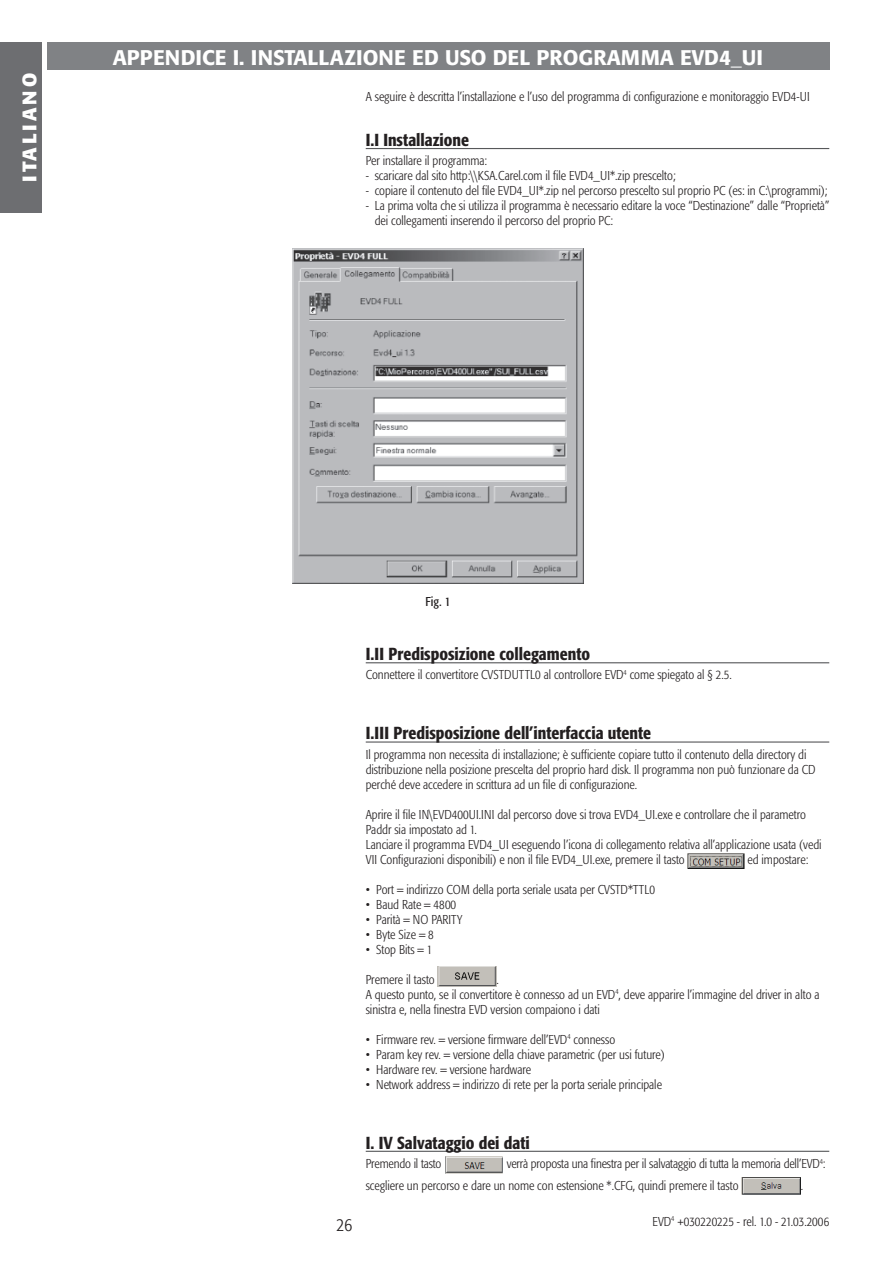
<style>
.page{position:relative;width:893px;height:1263px;background:#fff}
.page>*{position:absolute;margin:0;border:0;box-sizing:border-box;transform-origin:0 0}
.t1{font:500 21px "Formata";color:#fff}
.t2{font:700 19.5px "Formata";letter-spacing:.15em;color:#fff}
.t3{font:300 condensed 18px "Formata";color:#231f20}
.t4{font:500 condensed 17.25px "Formata";color:#231f20}
.t5{font:300 condensed 12.75px/15px "Formata";color:#231f20}
.t6{font:condensed 12.75px "Formata";color:#231f20}
</style>
<div class="page">
<img style="left:293px;top:249px;width:290px;height:334px">
<div style="left:0;top:43px;width:41px;height:170px;background:#6d6e71"></div>
<hr style="left:366px;top:148px;width:463px;height:1px;background:#57585a">
<hr style="left:366px;top:662px;width:463px;height:1px;background:#57585a">
<hr style="left:366px;top:741px;width:463px;height:2px;background:#57585a">
<hr style="left:366px;top:1151px;width:463px;height:1px;background:#57585a">
<img style="left:688px;top:854px;width:56px;height:15px">
<img style="left:438px;top:966px;width:58px;height:21px">
<img style="left:446px;top:1156px;width:57px;height:17px">
<img style="left:741px;top:1178px;width:60px;height:16px">
<div style="left:47px;top:43px;width:782px;height:27px;background:#808285"></div>
<h2 class="t2" style="left:21px;top:182px;width:110px;rotate:-90deg">ITALIANO</h2>
<h1 class="t1" style="left:113px;top:48px;width:652px">APPENDICE I. INSTALLAZIONE ED USO DEL PROGRAMMA EVD4_UI</h1>
<p class="t5" style="left:366px;top:90px;width:445px">A seguire è descritta l’installazione e l’uso del programma di configurazione e monitoraggio EVD4-UI</p>
<h3 class="t4" style="left:366px;top:133px;width:105px">I.I Installazione</h3>
<p class="t5" style="left:366px;top:154px;width:123px">Per installare il programma:</p>
<p class="t5" style="left:366px;top:169px;width:311px">- scaricare dal sito http:\\KSA.Carel.com il file EVD4_UI*.zip prescelto;</p>
<p class="t5" style="left:366px;top:184px;width:463px">- copiare il contenuto del file EVD4_UI*.zip nel percorso prescelto sul proprio PC (es: in C:\programmi);</p>
<p class="t5" style="left:375px;top:199px;width:456px;text-indent:-9px">- La prima volta che si utilizza il programma è necessario editare la voce “Destinazione” dalle “Proprietà” dei collegamenti inserendo il percorso del proprio PC:</p>
<p class="t6" style="left:425px;top:596px;width:26px">Fig. 1</p>
<h3 class="t4" style="left:366px;top:647px;width:226px">I.II Predisposizione collegamento</h3>
<p class="t5" style="left:366px;top:668px;width:367px">Connettere il convertitore CVSTDUTTL0 al controllore EVD<sup>4</sup> come spiegato al § 2.5.</p>
<h3 class="t4" style="left:366px;top:726px;width:287px">I.III Predisposizione dell’interfaccia utente</h3>
<p class="t5" style="left:366px;top:748px;width:451px">Il programma non necessita di installazione; è sufficiente copiare tutto il contenuto della directory di distribuzione nella posizione prescelta del proprio hard disk. Il programma non può funzionare da CD perché deve accedere in scrittura ad un file di configurazione.</p>
<p class="t5" style="left:366px;top:808px;width:457px">Aprire il file IN\EVD400UI.INI dal percorso dove si trova EVD4_UI.exe e controllare che il parametro Paddr sia impostato ad 1.<br>Lanciare il programma EVD4_UI eseguendo l’icona di collegamento relativa all’applicazione usata (vedi VII Configurazioni disponibili) e non il file EVD4_UI.exe, premere il tasto</p>
<p class="t5" style="left:747px;top:853px;width:62px">ed impostare:</p>
<p class="t5" style="left:366px;top:883px;width:291px">• Port = indirizzo COM della porta seriale usata per CVSTD*TTL0</p>
<p class="t5" style="left:366px;top:898px;width:92px">• Baud Rate = 4800</p>
<p class="t5" style="left:366px;top:913px;width:98px">• Parità = NO PARITY</p>
<p class="t5" style="left:366px;top:928px;width:70px">• Byte Size = 8</p>
<p class="t5" style="left:366px;top:943px;width:68px">• Stop Bits = 1</p>
<p class="t5" style="left:366px;top:973px;width:71px">Premere il tasto</p>
<p class="t5" style="left:366px;top:973px;width:455px;text-indent:131px">.<br>A questo punto, se il convertitore è connesso ad un EVD<sup>4</sup>, deve apparire l’immagine del driver in alto a sinistra e, nella finestra EVD version compaiono i dati</p>
<p class="t5" style="left:366px;top:1033px;width:251px">• Firmware rev. = versione firmware dell’EVD<sup>4</sup> connesso</p>
<p class="t5" style="left:366px;top:1048px;width:301px">• Param key rev. = versione della chiave parametric (per usi future)</p>
<p class="t5" style="left:366px;top:1063px;width:167px">• Hardware rev. = versione hardware</p>
<p class="t5" style="left:366px;top:1078px;width:298px">• Network address = indirizzo di rete per la porta seriale principale</p>
<h3 class="t4" style="left:366px;top:1135px;width:166px">I. IV Salvataggio dei dati</h3>
<p class="t5" style="left:366px;top:1157px;width:77px">Premendo il tasto</p>
<p class="t5" style="left:366px;top:1153px;width:461px;line-height:22.2px;text-indent:141px">verrà proposta una finestra per il salvataggio di tutta la memoria dell’EVD<sup>4</sup>: scegliere un percorso e dare un nome con estensione *.CFG, quindi premere il tasto</p>
<p class="t5" style="left:801px;top:1179px;width:4px">.</p>
<h3 class="t3" style="left:337px;top:1217px;width:17px">26</h3>
<p class="t5" style="left:652px;top:1215px;width:178px">EVD<sup>4</sup> +030220225 - rel. 1.0 - 21.03.2006</p>
</div>
